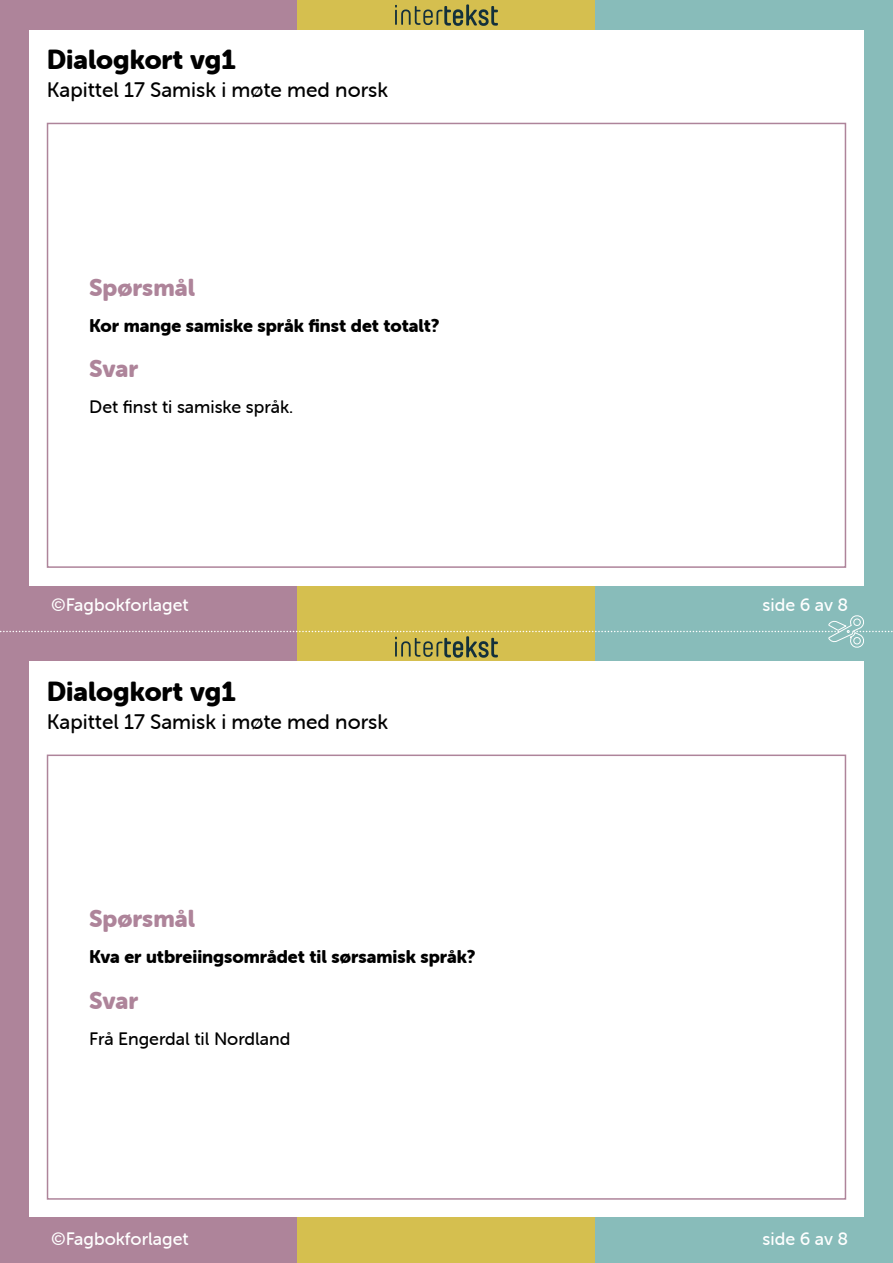
<style>
.page{position:relative;width:893px;height:1263px;background:#fff}
.page>*{position:absolute;margin:0;border:0;box-sizing:border-box;transform-origin:0 0}
.t1{font:27px "Museo Sans Rounded 900";color:#000}
.Card_Heading{font:24px "Museo Sans Rounded 900";color:#ae849a}
.t2{font:21px "Museo Sans Rounded 500";color:#000}
.Sporsmal{font:18px "Museo Sans Rounded 900";color:#000}
.Sporsmal-2{font:18px "Museo Sans Rounded 500";color:#fff}
.Svar{font:18px "Museo Sans Rounded 500";color:#000}
</style>
<div class="page">
<div style="left:0;top:0;width:298px;height:632px;background:#ae849a"></div>
<div style="left:0;top:632px;width:298px;height:631px;background:#ae849a"></div>
<div style="left:298px;top:0;width:297px;height:632px;background:#d5bf4f"></div>
<div style="left:298px;top:632px;width:297px;height:631px;background:#d5bf4f"></div>
<div style="left:595px;top:0;width:298px;height:632px;background:#88bcba"></div>
<div style="left:595px;top:632px;width:298px;height:631px;background:#88bcba"></div>
<svg style="left:395px;top:4px;width:103px;height:22px"></svg>
<svg style="left:0;top:615px;width:893px;height:43px"></svg>
<div style="left:29px;top:30px;width:835px;height:555px;background:#fff"></div>
<div style="left:29px;top:662px;width:835px;height:555px;background:#fff"></div>
<div style="left:47px;top:123px;width:799px;height:445px;border:2px solid #ae849a"></div>
<div style="left:47px;top:754px;width:799px;height:446px;border:2px solid #ae849a"></div>
<h1 class="t1" style="left:47px;top:44px;width:190px">Dialogkort vg1</h1>
<p class="t2" style="left:47px;top:78px;width:343px">Kapittel 17 Samisk i møte med norsk</p>
<p class="Card_Heading" style="left:89px;top:274px;width:107px">Spørsmål</p>
<p class="Sporsmal" style="left:89px;top:315px;width:352px">Kor mange samiske språk finst det totalt?</p>
<p class="Card_Heading" style="left:89px;top:355px;width:50px">Svar</p>
<p class="Svar" style="left:89px;top:397px;width:206px">Det finst ti samiske språk.</p>
<p class="Sporsmal-2" style="left:51px;top:595px;width:139px">©Fagbokforlaget</p>
<p class="Sporsmal-2" style="left:762px;top:595px;width:87px">side 6 av 8</p>
<h1 class="t1" style="left:47px;top:676px;width:190px">Dialogkort vg1</h1>
<p class="t2" style="left:47px;top:710px;width:343px">Kapittel 17 Samisk i møte med norsk</p>
<p class="Card_Heading" style="left:89px;top:905px;width:107px">Spørsmål</p>
<p class="Sporsmal" style="left:89px;top:947px;width:388px">Kva er utbreiingsområdet til sørsamisk språk?</p>
<p class="Card_Heading" style="left:89px;top:987px;width:50px">Svar</p>
<p class="Svar" style="left:89px;top:1029px;width:203px">Frå Engerdal til Nordland</p>
<p class="Sporsmal-2" style="left:51px;top:1228px;width:139px">©Fagbokforlaget</p>
<p class="Sporsmal-2" style="left:762px;top:1228px;width:87px">side 6 av 8</p>
</div>
